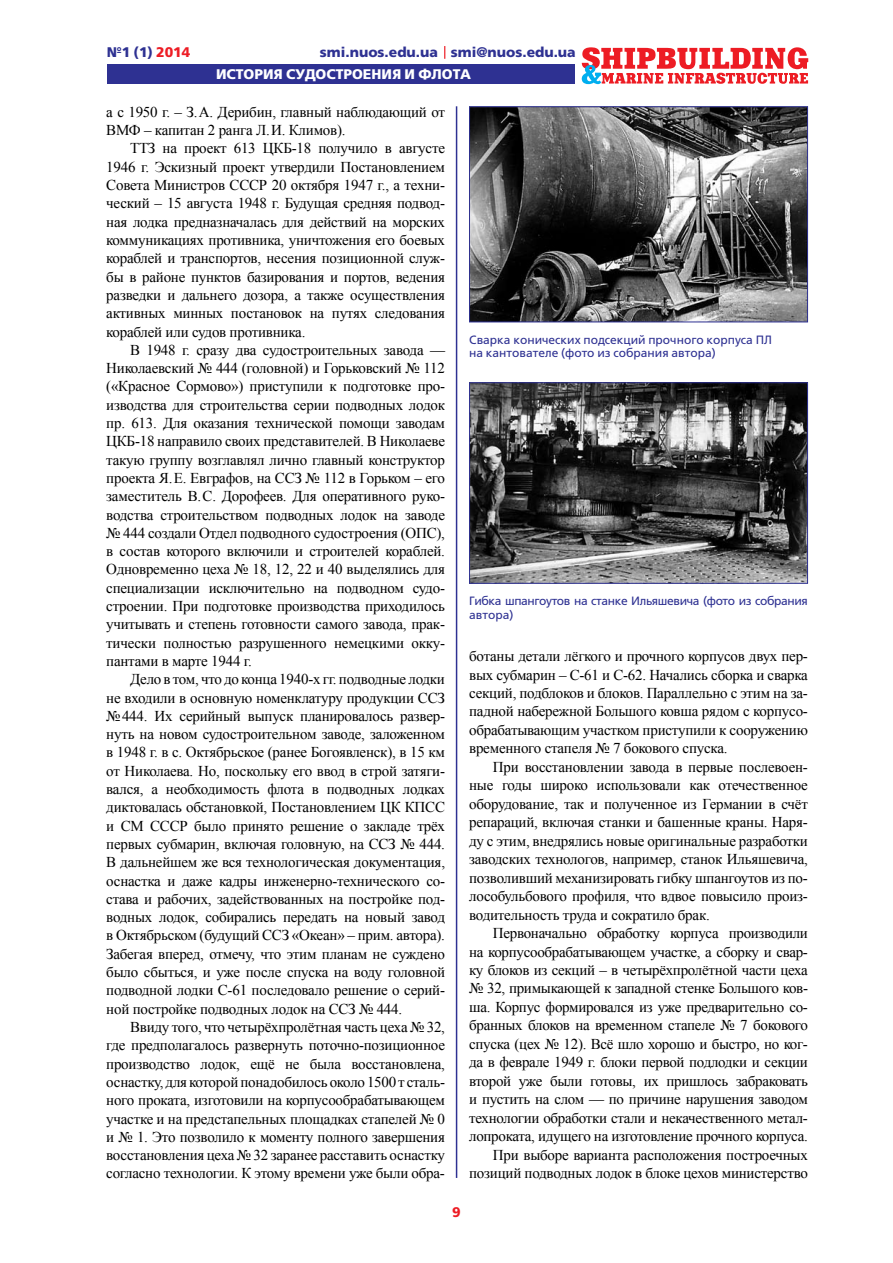
<style>
.page{position:relative;width:893px;height:1263px;background:#fff}
.page>*{position:absolute;margin:0;border:0;box-sizing:border-box;transform-origin:0 0}
.t1{font:15px/18.3px "Times New Roman";letter-spacing:-.02em;color:#000;text-align:justify}
.t2{font:13.95px "Free Set Bold C";color:#2e3192}
.t3{font:13.95px "Free Set Bold C";color:#fff}
.t4{font:13.95px "Free Set Bold C";color:#ed1c24}
.t5{font:12px/13.5px "Free Set C";color:#2e3192}
.t6{font:12px/13.5px "Free Set C";letter-spacing:-.03em;color:#2e3192}
.s1{color:#ed1c24}
</style>
<div class="page">
<svg style="left:582px;top:47px;width:227px;height:38px"></svg>
<div style="left:107px;top:64px;width:468px;height:19px;background:#2e3192"></div>
<svg style="left:444px;top:46px;width:1px;height:13px"></svg>
<hr style="left:456px;top:106px;width:1px;height:1072px;background:#2e3192">
<img style="left:471px;top:384px;width:335px;height:198px">
<div style="left:469px;top:382px;width:339px;height:202px;border:1px solid #2e3192"></div>
<img style="left:471px;top:108px;width:335px;height:212px">
<div style="left:469px;top:106px;width:339px;height:216px;border:1px solid #2e3192"></div>
<p class="t2" style="left:107px;top:44px;width:85px">№1 (1) <span class="s1">2014</span></p>
<p class="t2" style="left:320px;top:44px;width:257px">smi.nuos.edu.ua smi@nuos.edu.ua</p>
<p class="t3" style="left:216px;top:67px;width:256px">ИСТОРИЯ СУДОСТРОЕНИЯ И ФЛОТА</p>
<p class="t1" style="left:106px;top:102px;width:340px">а с 1950 г. – З.А. Дерибин, главный наблюдающий от<br>ВМФ – капитан 2 ранга Л.И. Климов).</p>
<p class="t1" style="left:106px;top:139px;width:340px;text-indent:24px">ТТЗ на проект 613 ЦКБ-18 получило в августе 1946 г. Эскизный проект утвердили Постановлением Совета Министров СССР 20 октября 1947 г., а техни&shy;ческий – 15 августа 1948 г. Будущая средняя подвод&shy;ная лодка предназначалась для действий на морских коммуникациях противника, уничтожения его боевых кораблей и транспортов, несения позиционной служ&shy;бы в районе пунктов базирования и портов, ведения разведки и дальнего дозора, а также осуществления активных минных постановок на путях следования кораблей или судов противника.</p>
<p class="t1" style="left:106px;top:340px;width:340px;text-indent:24px">В 1948 г. сразу два судостроительных завода — Николаевский № 444 (головной) и Горьковский № 112 («Красное Сормово») приступили к подготовке про&shy;изводства для строительства серии подводных лодок пр. 613. Для оказания технической помощи заводам ЦКБ-18 направило своих представителей. В Николаеве такую группу возглавлял лично главный конструктор проекта Я.Е. Евграфов, на ССЗ № 112 в Горьком – его заместитель В.С. Дорофеев. Для оперативного руко&shy;водства строительством подводных лодок на заводе № 444 создали Отдел подводного судостроения (ОПС), в состав которого включили и строителей кораблей.<br>Одновременно цеха № 18, 12, 22 и 40 выделялись для специализации исключительно на подводном судо&shy;строении. При подготовке производства приходилось учитывать и степень готовности самого завода, прак&shy;тически полностью разрушенного немецкими окку&shy;пантами в марте 1944 г.</p>
<p class="t1" style="left:106px;top:670px;width:340px;text-indent:24px">Дело в том, что до конца 1940-х гг. подводные лодки не входили в основную номенклатуру продукции ССЗ №444. Их серийный выпуск планировалось развер&shy;нуть на новом судостроительном заводе, заложенном в 1948 г. в с. Октябрьское (ранее Богоявленск), в 15 км от Николаева. Но, поскольку его ввод в строй затяги&shy;вался, а необходимость флота в подводных лодках диктовалась обстановкой, Постановлением ЦК КПСС и СМ СССР было принято решение о закладе трёх первых субмарин, включая головную, на ССЗ № 444.<br>В дальнейшем же вся технологическая документация, оснастка и даже кадры инженерно-технического со&shy;става и рабочих, задействованных на постройке под&shy;водных лодок, собирались передать на новый завод в Октябрьском (будущий ССЗ «Океан» – прим. автора).<br>Забегая вперед, отмечу, что этим планам не суждено было сбыться, и уже после спуска на воду головной подводной лодки С-61 последовало решение о серий&shy;ной постройке подводных лодок на ССЗ № 444.</p>
<p class="t1" style="left:106px;top:1017px;width:340px;text-indent:24px">Ввиду того, что четырёхпролётная часть цеха № 32, где предполагалось развернуть поточно-позиционное производство лодок, ещё не была восстановлена, оснастку, для которой понадобилось около 1500 т сталь&shy;ного проката, изготовили на корпусообрабатывающем участке и на предстапельных площадках стапелей № 0 и № 1. Это позволило к моменту полного завершения восстановления цеха № 32 заранее расставить оснастку согласно технологии. К этому времени уже были обра-</p>
<p class="t5" style="left:469px;top:333px;width:304px">Сварка конических подсекций прочного корпуса ПЛ на кантователе (фото из собрания автора)</p>
<p class="t6" style="left:469px;top:594px;width:340px">Гибка шпангоутов на станке Ильяшевича (фото из собрания автора)</p>
<p class="t1" style="left:469px;top:646px;width:340px">ботаны детали лёгкого и прочного корпусов двух пер&shy;вых субмарин – С-61 и С-62. Начались сборка и сварка секций, подблоков и блоков. Параллельно с этим на за&shy;падной набережной Большого ковша рядом с корпусо&shy;обрабатывающим участком приступили к сооружению временного стапеля № 7 бокового спуска.</p>
<p class="t1" style="left:469px;top:757px;width:340px;text-indent:24px">При восстановлении завода в первые послевоен&shy;ные годы широко использовали как отечественное оборудование, так и полученное из Германии в счёт репараций, включая станки и башенные краны. Наря&shy;ду с этим, внедрялись новые оригинальные разработки заводских технологов, например, станок Ильяшевича, позволивший механизировать гибку шпангоутов из по&shy;лособульбового профиля, что вдвое повысило произ&shy;водительность труда и сократило брак.</p>
<p class="t1" style="left:469px;top:923px;width:340px;text-align:right">Первоначально обработку корпуса производили<br>на корпусообрабатывающем участке, а сборку и свар&shy;ку блоков из секций – в четырёхпролётной части цеха № 32, примыкающей к западной стенке Большого ков&shy;ша. Корпус формировался из уже предварительно со&shy;бранных блоков на временном стапеле № 7 бокового спуска (цех № 12). Всё шло хорошо и быстро, но ког&shy;да в феврале 1949 г. блоки первой подлодки и секции второй уже были готовы, их пришлось забраковать и пустить на слом — по причине нарушения заводом технологии обработки стали и некачественного метал&shy;лопроката, идущего на изготовление прочного корпуса.<br>При выборе варианта расположения построечных позиций подводных лодок в блоке цехов министерство</p>
<p class="t4" style="left:452px;top:1204px;width:10px">9</p>
</div>
